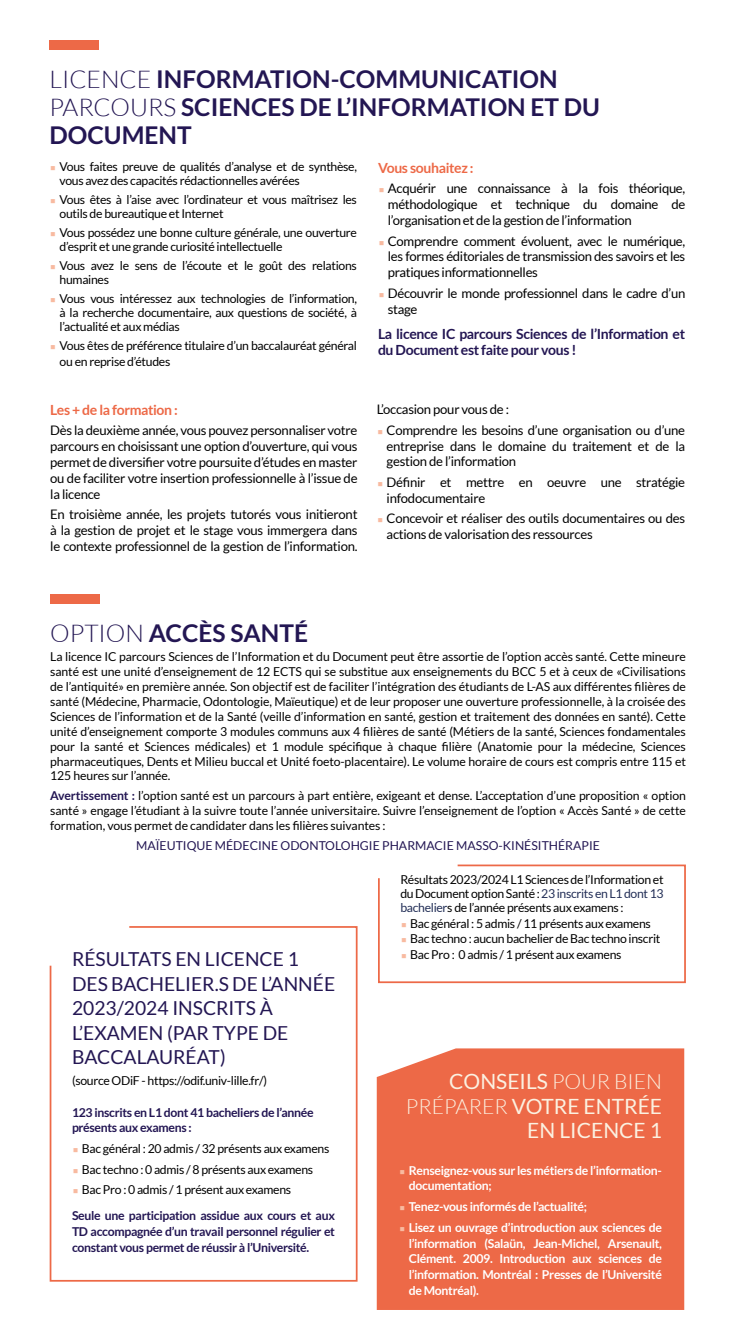
<style>
.page{position:relative;width:735px;height:1340px;background:#fff}
.page>*{position:absolute;margin:0;border:0;box-sizing:border-box;transform-origin:0 0}
.t1{font:700 24.5px/28px "Lato";color:#231653}
.t2{font:21px/24.5px "Lato";color:#fbf1e1;text-align:right}
.t3{font:19.25px/24.5px "Lato";color:#231653}
.t4{font:700 14px/15.8px "Lato";letter-spacing:-.025em;color:#231653}
.t5{font:700 14px "Lato";letter-spacing:-.025em;color:#ed6947}
.t6{font:13.12px/15.8px "Lato";letter-spacing:-.02em;color:#000}
.t7{font:12.25px/14.9px "Lato";letter-spacing:-.025em;color:#000}
.t8{font:700 12.25px/15.8px "Lato";letter-spacing:-.025em;color:#fff}
.t9{font:700 12.25px/15.8px "Lato";letter-spacing:-.025em;color:#231653}
.t10{font:12.25px "Lato";color:#231653}
.s1{font-weight:300}
.s2{font-weight:700;color:#231653}
.s3{color:#232f57}
</style>
<div class="page">
<div style="left:49px;top:40px;width:50px;height:10px;background:#ed6947"></div>
<svg style="left:49px;top:926px;width:309px;height:356px"></svg>
<div style="left:376px;top:1048px;width:307px;height:261px;background:#ed6947"></div>
<div style="left:50px;top:593px;width:50px;height:10px;background:#ed6947"></div>
<svg style="left:73px;top:1148px;width:4px;height:4px"></svg>
<svg style="left:73px;top:1168px;width:4px;height:4px"></svg>
<svg style="left:73px;top:1189px;width:4px;height:4px"></svg>
<svg style="left:400px;top:1169px;width:4px;height:4px"></svg>
<svg style="left:400px;top:1206px;width:4px;height:4px"></svg>
<svg style="left:400px;top:1226px;width:4px;height:4px"></svg>
<svg style="left:378px;top:864px;width:308px;height:120px"></svg>
<h1 class="t1" style="left:49px;top:64px;width:551px"><span class="s1">LICENCE</span> INFORMATION-COMMUNICATION<br><span class="s1">PARCOURS</span> SCIENCES DE L’INFORMATION ET DU<br>DOCUMENT</h1>
<p class="t7" style="left:60px;top:160px;width:299px;line-height:14px">Vous faites preuve de qualités d’analyse et de synthèse, vous avez des capacités rédactionnelles avérées</p>
<p class="t7" style="left:60px;top:193px;width:299px;line-height:14px">Vous êtes à l’aise avec l’ordinateur et vous maîtrisez les outils de bureautique et Internet</p>
<p class="t7" style="left:60px;top:225px;width:299px;line-height:14px">Vous possédez une bonne culture générale, une ouverture d’esprit et une grande curiosité intellectuelle</p>
<p class="t7" style="left:60px;top:258px;width:299px;line-height:14px">Vous avez le sens de l’écoute et le goût des relations humaines</p>
<p class="t7" style="left:60px;top:291px;width:299px;line-height:14px;text-align:justify">Vous vous intéressez aux technologies de l’information, à la recherche documentaire, aux questions de société, à l’actualité et aux médias</p>
<p class="t7" style="left:60px;top:337px;width:299px;line-height:15.8px">Vous êtes de préférence titulaire d’un baccalauréat général ou en reprise d’études</p>
<p class="t5" style="left:378px;top:159px;width:97px">Vous souhaitez :</p>
<p class="t6" style="left:388px;top:180px;width:299px;text-align:justify">Acquérir une connaissance à la fois théorique, méthodologique et technique du domaine de l’organisation et de la gestion de l’information</p>
<p class="t6" style="left:388px;top:233px;width:299px;text-align:justify">Comprendre comment évoluent, avec le numérique, les formes éditoriales de transmission des savoirs et les pratiques informationnelles</p>
<p class="t6" style="left:388px;top:285px;width:299px">Découvrir le monde professionnel dans le cadre d’un stage</p>
<p class="t4" style="left:378px;top:326px;width:308px">La licence IC parcours Sciences de l’Information et du Document est faite pour vous !</p>
<p class="t5" style="left:50px;top:401px;width:129px">Les + de la formation :</p>
<p class="t6" style="left:50px;top:423px;width:309px;text-align:justify">Dès la deuxième année, vous pouvez personnaliser votre parcours en choisissant une option d’ouverture, qui vous permet de diversifier votre poursuite d’études en master ou de faciliter votre insertion professionnelle à l’issue de la licence</p>
<p class="t6" style="left:50px;top:506px;width:309px;text-align:justify">En troisième année, les projets tutorés vous initieront à la gestion de projet et le stage vous immergera dans le contexte professionnel de la gestion de l’information.</p>
<p class="t6" style="left:386px;top:399px;width:300px;line-height:20.7px;text-indent:-10px">L’occasion pour vous de :<br>Comprendre les besoins d’une organisation ou d’une</p>
<p class="t6" style="left:386px;top:438px;width:300px">entreprise dans le domaine du traitement et de la gestion de l’information</p>
<p class="t6" style="left:386px;top:474px;width:300px">Définir et mettre en oeuvre une stratégie infodocumentaire</p>
<p class="t6" style="left:386px;top:511px;width:300px">Concevoir et réaliser des outils documentaires ou des actions de valorisation des ressources</p>
<h1 class="t1" style="left:50px;top:618px;width:259px"><span class="s1">OPTION</span> ACCÈS SANTÉ</h1>
<p class="t7" style="left:50px;top:649px;width:636px;text-align:justify">La licence IC parcours Sciences de l’Information et du Document peut être assortie de l’option accès santé. Cette mineure santé est une unité d’enseignement de 12 ECTS qui se substitue aux enseignements du BCC 5 et à ceux de «Civilisations de l’antiquité» en première année. Son objectif est de faciliter l’intégration des étudiants de L-AS aux différentes filières de santé (Médecine, Pharmacie, Odontologie, Maïeutique) et de leur proposer une ouverture professionnelle, à la croisée des Sciences de l’information et de la Santé (veille d’information en santé, gestion et traitement des données en santé). Cette unité d’enseignement comporte 3 modules communs aux 4 filières de santé (Métiers de la santé, Sciences fondamentales pour la santé et Sciences médicales) et 1 module spécifique à chaque filière (Anatomie pour la médecine, Sciences pharmaceutiques, Dents et Milieu buccal et Unité foeto-placentaire). Le volume horaire de cours est compris entre 115 et 125 heures sur l’année.</p>
<p class="t7" style="left:50px;top:788px;width:637px;text-align:justify"><span class="s2">Avertissement :</span> l’option santé est un parcours à part entière, exigeant et dense. L’acceptation d’une proposition « option santé » engage l’étudiant à la suivre toute l’année universitaire. Suivre l’enseignement de l’option « Accès Santé » de cette formation, vous permet de candidater dans les filières suivantes :</p>
<p class="t10" style="left:136px;top:838px;width:465px">MAÏEUTIQUE MÉDECINE ODONTOLOHGIE PHARMACIE MASSO-KINÉSITHÉRAPIE</p>
<p class="t7" style="left:400px;top:872px;width:264px;line-height:14px;text-align:justify">Résultats 2023/2024 L1 Sciences de l’Information et du Document option Santé : <span class="s3">23 inscrits en L1 dont 13 bachelier</span>s de l’année présents aux examens :</p>
<p class="t7" style="left:410px;top:915px;width:251px;line-height:15.8px">Bac général : 5 admis / 11 présents aux examens<br>Bac techno : aucun bachelier de Bac techno inscrit<br>Bac Pro : 0 admis / 1 présent aux examens</p>
<h3 class="t3" style="left:72px;top:946px;width:264px">RÉSULTATS EN LICENCE 1<br>DES BACHELIER.S DE L’ANNÉE<br>2023/2024 INSCRITS À<br>L’EXAMEN (PAR TYPE DE<br>BACCALAURÉAT)</h3>
<p class="t7" style="left:72px;top:1073px;width:196px">(source ODiF - https://odif.univ-lille.fr/)</p>
<p class="t9" style="left:72px;top:1104px;width:243px">123 inscrits en L1 dont 41 bacheliers de l’année présents aux examens :</p>
<p class="t7" style="left:82px;top:1138px;width:249px;line-height:20.7px">Bac général : 20 admis / 32 présents aux examens<br>Bac techno : 0 admis / 8 présents aux examens<br>Bac Pro : 0 admis / 1 présent aux examens</p>
<p class="t9" style="left:72px;top:1207px;width:264px;text-align:justify">Seule une participation assidue aux cours et aux TD accompagnée d’un travail personnel régulier et constant vous permet de réussir à l’Université.</p>
<h2 class="t2" style="left:406px;top:1069px;width:257px">CONSEILS <span class="s1">POUR BIEN<br>PRÉPARER</span> VOTRE ENTRÉE<br>EN LICENCE 1</h2>
<p class="t8" style="left:408px;top:1162px;width:254px">Renseignez-vous sur les métiers de l’information&shy;documentation;</p>
<p class="t8" style="left:408px;top:1196px;width:254px;line-height:20.7px">Tenez-vous informés de l’actualité;<br>Lisez un ouvrage d’introduction aux sciences de</p>
<p class="t8" style="left:408px;top:1235px;width:254px;text-align:justify">l’information (Salaün, Jean-Michel, Arsenault, Clément. 2009. Introduction aux sciences de l’information. Montréal : Presses de l’Université de Montréal).</p>
</div>
